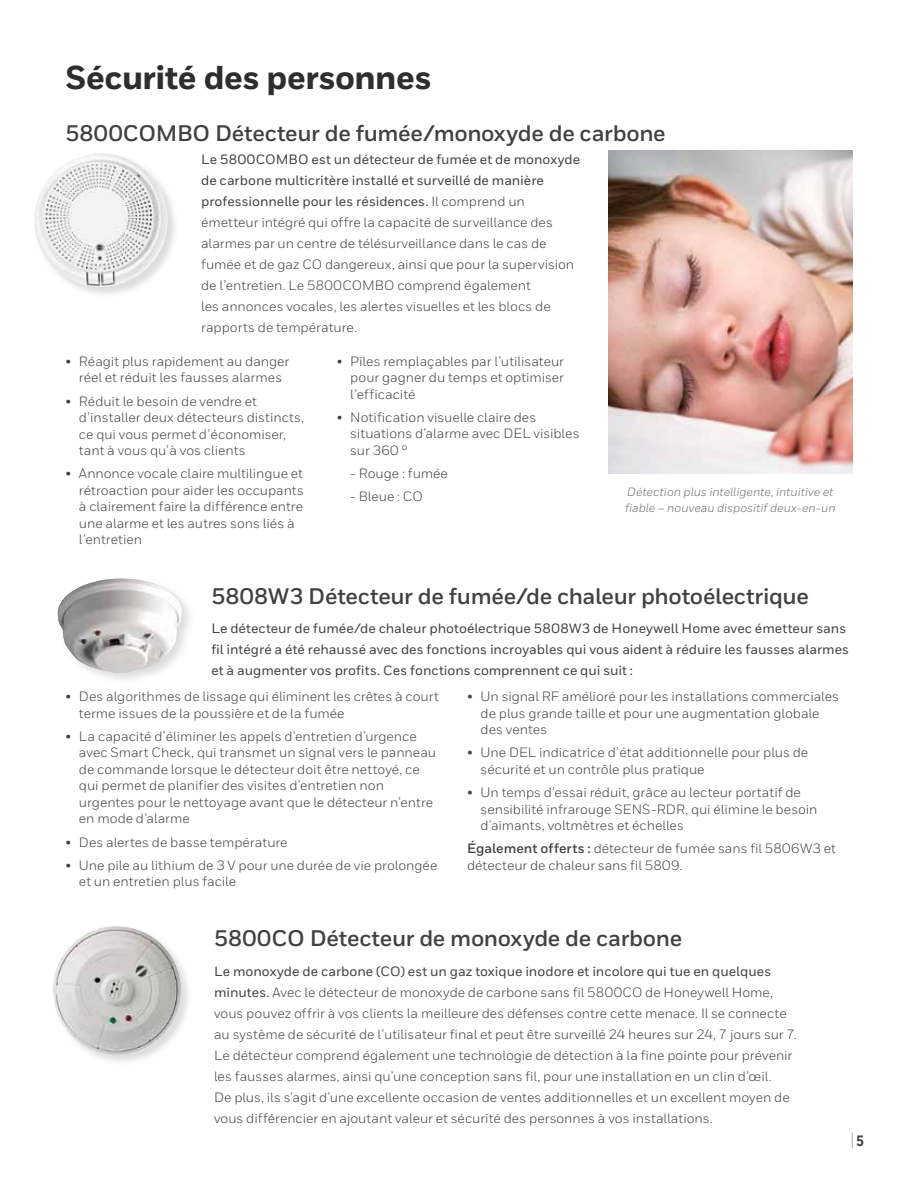
<style>
.page{position:relative;width:918px;height:1188px;background:#fff}
.page>*{position:absolute;margin:0;border:0;box-sizing:border-box;transform-origin:0 0}
.t1{font:800 33px "Honeywell Sans";letter-spacing:-.015em;color:#2e2e2f}
.t2{font:700 22.5px "Honeywell Sans";letter-spacing:-.015em;color:#414042}
.t3{font:300 18.75px "Honeywell Cond";color:#414042;scale:.8 1}
.t4{font:13.5px/16.5px "Honeywell Sans";color:#414042}
.t5{font:500 13.5px/21px "Honeywell Sans";color:#414042}
.t6{font:italic 12px/15.8px "Honeywell Sans";color:#6d6e71}
.s1{font-weight:500}
.s2{font-weight:700}
.s3{font-weight:800;font-size:15px}
</style>
<div class="page">
<img style="left:608px;top:150px;width:245px;height:323px">
<div style="left:55px;top:575px;width:140px;height:110px;background:#77787b;opacity:.25"></div>
<img style="left:58px;top:579px;width:124px;height:94px">
<div style="left:52px;top:925px;width:140px;height:141px;background:#77787b;opacity:.25"></div>
<img style="left:53px;top:926px;width:128px;height:128px">
<div style="left:33px;top:153px;width:146px;height:145px;background:#77787b;opacity:.25"></div>
<img style="left:33px;top:153px;width:141px;height:135px">
<h1 class="t1" style="left:65px;top:58px;width:368px">Sécurité des personnes</h1>
<h2 class="t2" style="left:65px;top:120px;width:602px">5800COMBO Détecteur de fumée/monoxyde de carbone</h2>
<p class="t4" style="left:201px;top:149px;width:381px;line-height:21px"><span class="s1">Le 5800COMBO est un détecteur de fumée et de monoxyde de carbone multicritère installé et surveillé de manière professionnelle pour les résidences.</span> Il comprend un émetteur intégré qui offre la capacité de surveillance des alarmes par un centre de télésurveillance dans le cas de fumée et de gaz CO dangereux, ainsi que pour la supervision de l’entretien. Le 5800COMBO comprend également<br>les annonces vocales, les alertes visuelles et les blocs de rapports de température.</p>
<p class="t4" style="left:65px;top:353px;width:225px;text-align:center">• Réagit plus rapidement au danger réel et réduit les fausses alarmes</p>
<p class="t4" style="left:79px;top:393px;width:227px;text-indent:-14px">• Réduit le besoin de vendre et d’installer deux détecteurs distincts, ce qui vous permet d’économiser, tant à vous qu’à vos clients</p>
<p class="t4" style="left:79px;top:465px;width:226px;text-indent:-14px">• Annonce vocale claire multilingue et rétroaction pour aider les occupants à clairement faire la différence entre une alarme et les autres sons liés à l’entretien</p>
<p class="t4" style="left:350px;top:353px;width:215px;text-align:justify;text-indent:-14px">• Piles remplaçables par l’utilisateur pour gagner du temps et optimiser l’efficacité</p>
<p class="t4" style="left:350px;top:409px;width:231px;text-indent:-14px">• Notification visuelle claire des situations d’alarme avec DEL visibles sur 360 °</p>
<p class="t4" style="left:350px;top:465px;width:99px">- Rouge : fumée</p>
<p class="t4" style="left:350px;top:489px;width:74px">- Bleue : CO</p>
<p class="t6" style="left:625px;top:484px;width:212px">Détection plus intelligente, intuitive et fiable – nouveau dispositif deux-en-un</p>
<h2 class="t2" style="left:211px;top:583px;width:599px">5808W3 Détecteur de fumée/de chaleur photoélectrique</h2>
<p class="t5" style="left:211px;top:618px;width:639px">Le détecteur de fumée/de chaleur photoélectrique 5808W3 de Honeywell Home avec émetteur sans fil intégré a été rehaussé avec des fonctions incroyables qui vous aident à réduire les fausses alarmes et à augmenter vos profits. Ces fonctions comprennent ce qui suit :</p>
<p class="t4" style="left:79px;top:688px;width:362px;text-indent:-14px">• Des algorithmes de lissage qui éliminent les crêtes à court terme issues de la poussière et de la fumée</p>
<p class="t4" style="left:79px;top:728px;width:359px;text-indent:-14px">• La capacité d’éliminer les appels d’entretien d’urgence avec Smart Check, qui transmet un signal vers le panneau de commande lorsque le détecteur doit être nettoyé, ce qui permet de planifier des visites d’entretien non urgentes pour le nettoyage avant que le détecteur n’entre en mode d’alarme</p>
<p class="t4" style="left:65px;top:834px;width:224px">• Des alertes de basse température</p>
<p class="t4" style="left:79px;top:857px;width:360px;text-indent:-14px">• Une pile au lithium de 3 V pour une durée de vie prolongée et un entretien plus facile</p>
<p class="t4" style="left:481px;top:688px;width:360px;text-indent:-14px">• Un signal RF amélioré pour les installations commerciales de plus grande taille et pour une augmentation globale des ventes</p>
<p class="t4" style="left:481px;top:744px;width:329px;text-indent:-14px">• Une DEL indicatrice d’état additionnelle pour plus de sécurité et un contrôle plus pratique</p>
<p class="t4" style="left:481px;top:784px;width:339px;text-indent:-14px">• Un temps d’essai réduit, grâce au lecteur portatif de sensibilité infrarouge SENS-RDR, qui élimine le besoin d’aimants, voltmètres et échelles</p>
<p class="t4" style="left:467px;top:840px;width:370px"><span class="s2">Également offerts :</span> détecteur de fumée sans fil 5806W3 et détecteur de chaleur sans fil 5809.</p>
<h2 class="t2" style="left:214px;top:925px;width:470px">5800CO Détecteur de monoxyde de carbone</h2>
<p class="t4" style="left:214px;top:960px;width:584px;line-height:21px"><span class="s1">Le monoxyde de carbone (CO) est un gaz toxique inodore et incolore qui tue en quelques minutes.</span> Avec le détecteur de monoxyde de carbone sans fil 5800CO de Honeywell Home, vous pouvez offrir à vos clients la meilleure des défenses contre cette menace. Il se connecte au système de sécurité de l’utilisateur final et peut être surveillé 24 heures sur 24, 7 jours sur 7.<br>Le détecteur comprend également une technologie de détection à la fine pointe pour prévenir les fausses alarmes, ainsi qu’une conception sans fil, pour une installation en un clin d’œil.<br>De plus, ils s’agit d’une excellente occasion de ventes additionnelles et un excellent moyen de vous différencier en ajoutant valeur et sécurité des personnes à vos installations.</p>
<h3 class="t3" style="left:851px;top:1130px;width:18px">| <span class="s3">5</span></h3>
</div>
